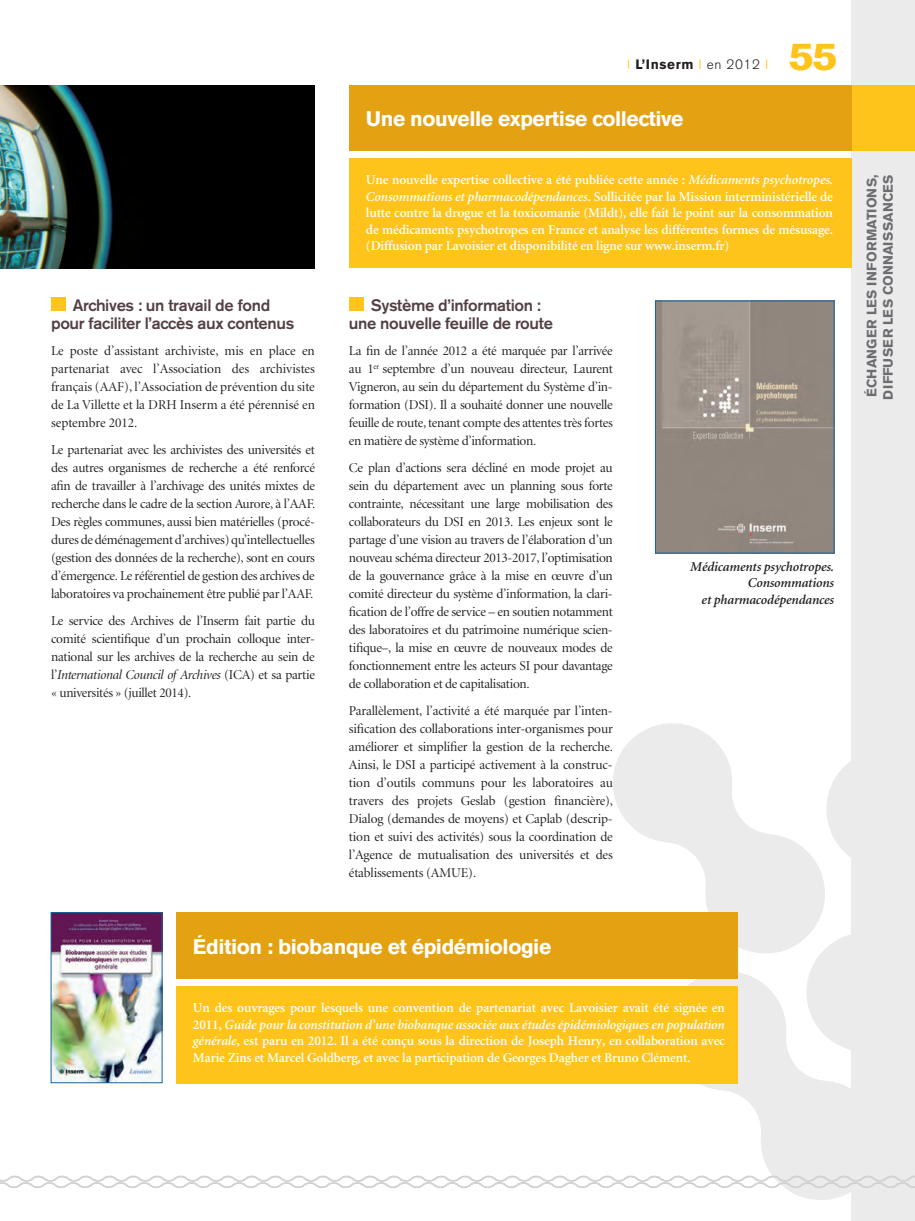
<style>
.page{position:relative;width:915px;height:1221px;background:#fff}
.page>*{position:absolute;margin:0;border:0;box-sizing:border-box;transform-origin:0 0}
.t1{font:700 38.7px "Akzidenz Grotesk BE";color:#fec41c;scale:1.2 1}
.t2{font:700 21px "Akzidenz Grotesk BE";letter-spacing:-.02em;color:#fff}
.t3{font:500 16.5px/18px "Akzidenz Grotesk BE";letter-spacing:-.02em;color:#534044;text-align:center}
.t4{font:13.5px/18px "Minion Display";letter-spacing:-.02em;color:#231f20;text-align:justify}
.t5{font:600 13.5px/16.5px "Minion";letter-spacing:-.01em;color:#fff;text-align:justify}
.t6{font:italic 600 13.5px/16.5px "Minion";letter-spacing:-.01em;color:#231f20;text-align:right}
.t7{font:700 13.5px/16.2px "Akzidenz Grotesk BE";color:#6c6d70;text-align:right}
.t8{font:700 13.5px "Akzidenz Grotesk BE";letter-spacing:.02em;color:#6c6d70}
.t9{font:700 13.5px "Akzidenz Grotesk BE";letter-spacing:.05em;color:#231f20}
.s1{font-weight:300;color:#fec41c}
.s2{font-weight:300}
.s3{font-style:italic}
</style>
<div class="page">
<div style="left:850px;top:0;width:64px;height:1220px;background:#ebebec"></div>
<svg style="left:811px;top:748px;width:40px;height:221px"></svg>
<svg style="left:664px;top:969px;width:187px;height:232px;fill:#ebebec"></svg>
<svg style="left:613px;top:723px;width:214px;height:232px;fill:#ebebec"></svg>
<svg style="left:0;top:1173px;width:914px;height:17px"></svg>
<img style="left:0;top:85px;width:315px;height:183px">
<img style="left:53px;top:914px;width:107px;height:167px">
<div style="left:51px;top:912px;width:111px;height:171px;border:1px solid #18639e"></div>
<div style="left:850px;top:85px;width:64px;height:66px;background:#fec41c"></div>
<div style="left:51px;top:298px;width:14px;height:13px;background:#fec41c"></div>
<div style="left:349px;top:298px;width:14px;height:13px;background:#fec41c"></div>
<div style="left:349px;top:158px;width:501px;height:110px;background:#fec41c"></div>
<div style="left:349px;top:85px;width:501px;height:66px;background:#e4a212"></div>
<div style="left:176px;top:986px;width:561px;height:97px;background:#fec41c"></div>
<div style="left:176px;top:912px;width:561px;height:66px;background:#e4a212"></div>
<img style="left:656px;top:302px;width:176px;height:249px">
<div style="left:654px;top:300px;width:180px;height:253px;border:1px solid #18639e"></div>
<p class="t9" style="left:627px;top:57px;width:142px"><span class="s1">I</span> L’Inserm <span class="s1">I</span> <span class="s2">en 2012</span> <span class="s1">I</span></p>
<h2 class="t2" style="left:366px;top:107px;width:319px">Une nouvelle expertise collective</h2>
<h1 class="t1" style="left:788px;top:34px;width:43px">55</h1>
<p class="t3" style="left:51px;top:296px;width:245px">Archives : un travail de fond<br>pour faciliter l’accès aux contenus</p>
<p class="t4" style="left:51px;top:343px;width:265px">Le poste d’assistant archiviste, mis en place en partenariat avec l’Association des archivistes français (AAF), l’Association de prévention du site de La Villette et la DRH Inserm a été pérennisé en septembre 2012.</p>
<p class="t4" style="left:51px;top:441px;width:265px">Le partenariat avec les archivistes des universités et des autres organismes de recherche a été renforcé afin de travailler à l’archivage des unités mixtes de recherche dans le cadre de la section Aurore, à l’AAF.<br>Des règles communes, aussi bien matérielles (procé&shy;dures de déménagement d’archives) qu’intellectuelles (gestion des données de la recherche), sont en cours d’émergence. Le référentiel de gestion des archives de laboratoires va prochainement être publié par l’AAF.</p>
<p class="t4" style="left:51px;top:611px;width:265px">Le service des Archives de l’Inserm fait partie du comité scientifique d’un prochain colloque inter&shy;national sur les archives de la recherche au sein de l’<span class="s3">International Council of Archives</span> (ICA) et sa partie « universités » (juillet 2014).</p>
<p class="t5" style="left:366px;top:172px;width:468px">Une nouvelle expertise collective a été publiée cette année : <span class="s3">Médicaments psychotropes.<br>Consommations et pharmacodépendances</span>. Sollicitée par la Mission interministérielle de lutte contre la drogue et la toxicomanie (Mildt), elle fait le point sur la consommation de médicaments psychotropes en France et analyse les différentes formes de mésusage. (Diffusion par Lavoisier et disponibilité en ligne sur www.inserm.fr)</p>
<p class="t3" style="left:349px;top:296px;width:205px">Système d’information :<br>une nouvelle feuille de route</p>
<p class="t4" style="left:349px;top:343px;width:265px">La fin de l’année 2012 a été marquée par l’arrivée au 1<sup>er</sup> septembre d’un nouveau directeur, Laurent Vigneron, au sein du département du Système d’in&shy;formation (DSI). Il a souhaité donner une nouvelle feuille de route, tenant compte des attentes très fortes en matière de système d’information.</p>
<p class="t4" style="left:349px;top:459px;width:265px">Ce plan d’actions sera décliné en mode projet au sein du département avec un planning sous forte contrainte, nécessitant une large mobilisation des collaborateurs du DSI en 2013. Les enjeux sont le partage d’une vision au travers de l’élaboration d’un nouveau schéma directeur 2013-2017, l’optimisation de la gouvernance grâce à la mise en œuvre d’un comité directeur du système d’information, la clari&shy;fication de l’offre de service – en soutien notamment des laboratoires et du patrimoine numérique scien&shy;tifique–, la mise en œuvre de nouveaux modes de fonctionnement entre les acteurs SI pour davantage de collaboration et de capitalisation.</p>
<p class="t4" style="left:349px;top:701px;width:266px">Parallèlement, l’activité a été marquée par l’inten&shy;sification des collaborations inter-organismes pour améliorer et simplifier la gestion de la recherche.<br>Ainsi, le DSI a participé activement à la construc&shy;tion d’outils communs pour les laboratoires au travers des projets Geslab (gestion financière), Dialog (demandes de moyens) et Caplab (descrip&shy;tion et suivi des activités) sous la coordination de l’Agence de mutualisation des universités et des établissements (AMUE).</p>
<p class="t6" style="left:690px;top:558px;width:145px">Médicaments psychotropes.<br>Consommations<br>et pharmacodépendances</p>
<h2 class="t2" style="left:193px;top:934px;width:360px">Édition : biobanque et épidémiologie</h2>
<p class="t5" style="left:193px;top:999px;width:533px">Un des ouvrages pour lesquels une convention de partenariat avec Lavoisier avait été signée en 2011, <span class="s3">Guide pour la constitution d’une biobanque associée aux études épidémiologiques en population générale</span>, est paru en 2012. Il a été conçu sous la direction de Joseph Henry, en collaboration avec Marie Zins et Marcel Goldberg, et avec la participation de Georges Dagher et Bruno Clément.</p>
<p class="t7" style="left:863px;top:399px;width:227px;rotate:-90deg">tions,<br>di ffuser les connaissances</p>
<p class="t8" style="left:863px;top:396px;width:155px;rotate:-90deg">Échanger les informa</p>
</div>
